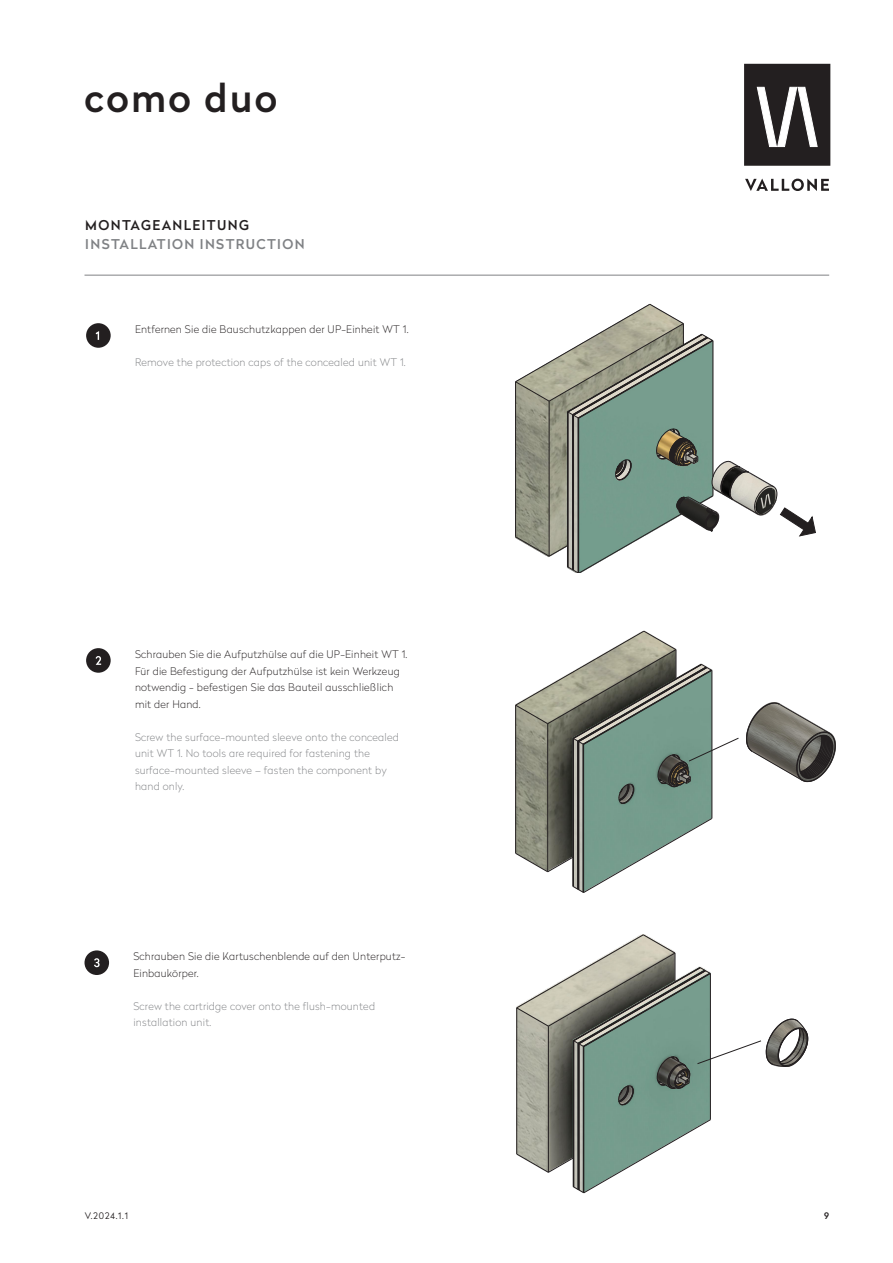
<style>
.page{position:relative;width:893px;height:1263px;background:#fff}
.page>*{position:absolute;margin:0;border:0;box-sizing:border-box;transform-origin:0 0}
.t1{font:500 38.55px "Radikal";letter-spacing:.06em;color:#231f20}
.t2{font:500 13.5px "Radikal";letter-spacing:.1em;color:#808285}
.t3{font:500 13.5px "Radikal";letter-spacing:.1em;color:#231f20}
.Fließtext_DE{font:100 10.5px/16.5px "Radikal";letter-spacing:.02em;color:#231f20}
.Fließtext_EN{font:100 10.5px/16.5px "Radikal";letter-spacing:.02em;color:#808285}
.t4{font:300 9px "Radikal";color:#231f20}
.t5{font:500 9px "Radikal";color:#231f20}
</style>
<div class="page">
<svg style="left:745px;top:179px;width:84px;height:12px"></svg>
<div style="left:745px;top:65px;width:84px;height:99px;background:#231f20"></div>
<div style="left:744px;top:64px;width:86px;height:102px;border:3px solid #231f20"></div>
<svg style="left:757px;top:87px;width:61px;height:60px"></svg>
<hr style="left:84px;top:275px;width:745px;height:1px;background:#808285">
<img style="left:516px;top:419px;width:197px;height:7px">
<hr style="left:549px;top:401px;width:1px;height:155px;background:#231f20">
<hr style="left:515px;top:382px;width:1px;height:155px;background:#231f20">
<hr style="left:567px;top:412px;width:1px;height:155px;background:#231f20">
<hr style="left:568px;top:412px;width:1px;height:155px;background:#231f20">
<hr style="left:572px;top:415px;width:1px;height:155px;background:#231f20">
<hr style="left:573px;top:415px;width:1px;height:155px;background:#231f20">
<hr style="left:713px;top:341px;width:1px;height:136px;background:#231f20">
<hr style="left:578px;top:418px;width:1px;height:154px;background:#231f20">
<svg style="left:515px;top:304px;width:199px;height:115px"></svg>
<img style="left:516px;top:805px;width:196px;height:13px">
<hr style="left:547px;top:724px;width:1px;height:148px;background:#231f20">
<hr style="left:515px;top:705px;width:1px;height:148px;background:#231f20">
<hr style="left:573px;top:738px;width:1px;height:148px;background:#231f20">
<hr style="left:578px;top:741px;width:1px;height:149px;background:#231f20">
<hr style="left:712px;top:670px;width:1px;height:148px;background:#231f20">
<svg style="left:515px;top:818px;width:198px;height:75px"></svg>
<hr style="left:583px;top:744px;width:1px;height:148px;background:#231f20">
<img style="left:517px;top:1107px;width:193px;height:87px">
<hr style="left:548px;top:1026px;width:1px;height:146px;background:#231f20">
<hr style="left:516px;top:1008px;width:1px;height:146px;background:#231f20">
<hr style="left:573px;top:1041px;width:1px;height:146px;background:#231f20">
<hr style="left:578px;top:1043px;width:1px;height:147px;background:#231f20">
<hr style="left:579px;top:1044px;width:1px;height:146px;background:#231f20">
<hr style="left:710px;top:973px;width:1px;height:147px;background:#231f20">
<svg style="left:516px;top:1119px;width:195px;height:74px"></svg>
<hr style="left:583px;top:1046px;width:1px;height:146px;background:#231f20">
<hr style="left:584px;top:1047px;width:1px;height:146px;background:#231f20">
<svg style="left:515px;top:630px;width:321px;height:175px"></svg>
<svg style="left:516px;top:934px;width:293px;height:173px"></svg>
<div style="left:86px;top:323px;width:25px;height:25px;background:#231f20;border-radius:50%"></div>
<svg style="left:96px;top:331px;width:3px;height:9px"></svg>
<div style="left:86px;top:648px;width:25px;height:25px;background:#231f20;border-radius:50%"></div>
<svg style="left:96px;top:656px;width:5px;height:9px"></svg>
<div style="left:84px;top:950px;width:25px;height:25px;background:#231f20;border-radius:50%"></div>
<svg style="left:94px;top:958px;width:6px;height:9px"></svg>
<svg style="left:515px;top:426px;width:301px;height:146px"></svg>
<h1 class="t1" style="left:84px;top:70px;width:194px">como duo</h1>
<p class="t3" style="left:85px;top:215px;width:165px">MONTAGEANLEITUNG</p>
<p class="t2" style="left:85px;top:235px;width:221px">INSTALLATION INSTRUCTION</p>
<p class="Fließtext_DE" style="left:135px;top:321px;width:275px">Entfernen Sie die Bauschutzkappen der UP-Einheit WT 1.</p>
<p class="Fließtext_EN" style="left:135px;top:354px;width:272px">Remove the protection caps of the concealed unit WT 1.</p>
<p class="Fließtext_DE" style="left:135px;top:646px;width:274px">Schrauben Sie die Aufputzhülse auf die UP-Einheit WT 1.<br>Für die Befestigung der Aufputzhülse ist kein Werkzeug notwendig - befestigen Sie das Bauteil ausschließlich mit der Hand.</p>
<p class="Fließtext_EN" style="left:135px;top:728px;width:266px">Screw the surface-mounted sleeve onto the concealed unit WT 1. No tools are required for fastening the surface-mounted sleeve – fasten the component by hand only.</p>
<p class="Fließtext_DE" style="left:133px;top:948px;width:274px">Schrauben Sie die Kartuschenblende auf den Unterputz-<br>Einbaukörper.</p>
<p class="Fließtext_EN" style="left:133px;top:997px;width:243px">Screw the cartridge cover onto the flush-mounted installation unit.</p>
<p class="t4" style="left:85px;top:1209px;width:45px">V.2024.1.1</p>
<p class="t5" style="left:824px;top:1209px;width:6px">9</p>
</div>
